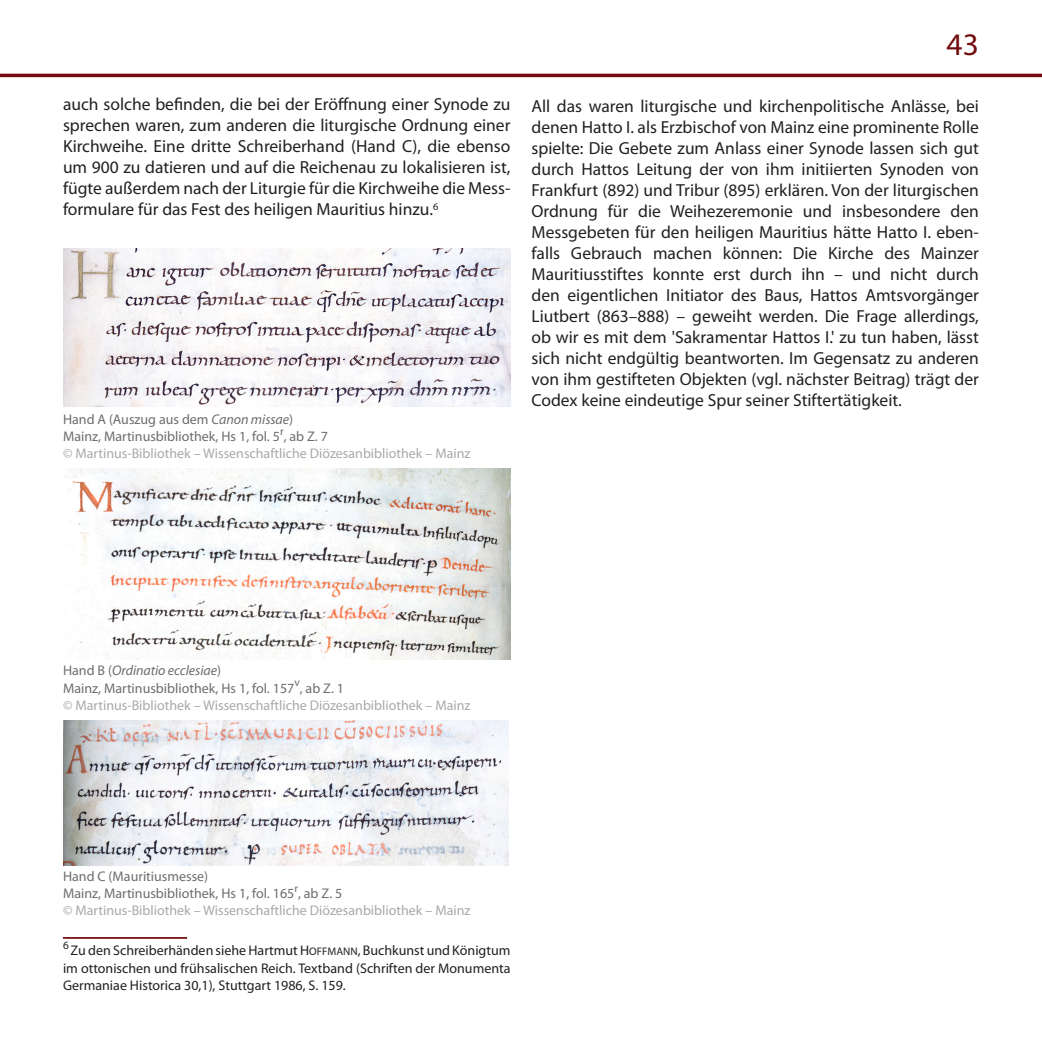
<style>
.page{position:relative;width:1042px;height:1042px;background:#fff}
.page>*{position:absolute;margin:0;border:0;box-sizing:border-box;transform-origin:0 0}
.t1{font:31.5px "Myriad Pro";color:#720d0f}
.Text_klein{font:17.5px/21px "Myriad Pro";color:#231f20;text-align:justify}
.Fußnoten{font:17.5px/21px "Myriad Pro";color:#231f20;text-align:justify}
.t2{font:14px "Myriad Pro";color:#a8a9ad}
.Beschriftungen_Bilde{font:14px "Myriad Pro";color:#6c6d70}
.Fußnoten-2{font:14px/17.5px "Myriad Pro";color:#231f20;text-align:justify}
.t3{font:italic 14px "Myriad Pro";letter-spacing:-.005em;color:#6c6d70}
.t4{font:11.2px "Myriad Pro";color:#6c6d70}
.s1{font-style:italic}
.s2{font-style:normal}
.s3{font-size:11.03px}
</style>
<div class="page">
<hr style="left:63px;top:937px;width:124px;height:2px;background:#720d0f">
<img style="left:64px;top:469px;width:446px;height:191px">
<img style="left:63px;top:720px;width:446px;height:145px">
<img style="left:63px;top:248px;width:447px;height:158px">
<hr style="left:0;top:74px;width:1042px;height:3px;background:#720d0f">
<p class="Fußnoten" style="left:63px;top:94px;width:449px">auch solche befinden, die bei der Eröffnung einer Synode zu sprechen waren, zum anderen die liturgische Ordnung einer Kirchweihe. Eine dritte Schreiberhand (Hand C), die ebenso um 900 zu datieren und auf die Reichenau zu lokalisieren ist, fügte außerdem nach der Liturgie für die Kirchweihe die Mess&shy;formulare für das Fest des heiligen Mauritius hinzu.</p>
<p class="Beschriftungen_Bilde" style="left:63px;top:410px;width:232px">Hand A (Auszug aus dem <span class="s1">Canon missae</span>)</p>
<p class="Beschriftungen_Bilde" style="left:63px;top:428px;width:266px">Mainz, Martinusbibliothek, Hs 1, fol. 5 , ab Z. 7</p>
<p class="t4" style="left:280px;top:424px;width:5px">r</p>
<p class="t2" style="left:63px;top:444px;width:409px">© Martinus-Bibliothek – Wissenschaftliche Diözesanbibliothek – Mainz</p>
<p class="t1" style="left:946px;top:25px;width:34px">43</p>
<p class="Text_klein" style="left:531px;top:96px;width:449px">All das waren liturgische und kirchenpolitische Anlässe, bei denen Hatto I. als Erzbischof von Mainz eine prominente Rolle spielte: Die Gebete zum Anlass einer Synode lassen sich gut durch Hattos Leitung der von ihm initiierten Synoden von Frankfurt (892) und Tribur (895) erklären. Von der liturgischen Ordnung für die Weihezeremonie und insbesondere den Messgebeten für den heiligen Mauritius hätte Hatto I. eben&shy;falls Gebrauch machen können: Die Kirche des Mainzer Mauritiusstiftes konnte erst durch ihn – und nicht durch den eigentlichen Initiator des Baus, Hattos Amtsvorgänger Liutbert (863–888) – geweiht werden. Die Frage allerdings, ob wir es mit dem 'Sakramentar Hattos I.' zu tun haben, lässt sich nicht endgültig beantworten. Im Gegensatz zu anderen von ihm gestifteten Objekten (vgl. nächster Beitrag) trägt der Codex keine eindeutige Spur seiner Stiftertätigkeit.</p>
<p class="t3" style="left:63px;top:662px;width:159px"><span class="s2">Hand B (</span>Ordinatio ecclesiae<span class="s2">)</span></p>
<p class="Beschriftungen_Bilde" style="left:63px;top:679px;width:283px">Mainz, Martinusbibliothek, Hs 1, fol. 157 , ab Z. 1</p>
<p class="t4" style="left:294px;top:676px;width:7px">v</p>
<p class="t2" style="left:63px;top:696px;width:409px">© Martinus-Bibliothek – Wissenschaftliche Diözesanbibliothek – Mainz</p>
<p class="Beschriftungen_Bilde" style="left:63px;top:867px;width:147px">Hand C (Mauritiusmesse)</p>
<p class="Beschriftungen_Bilde" style="left:63px;top:885px;width:281px">Mainz, Martinusbibliothek, Hs 1, fol. 165 , ab Z. 5</p>
<p class="t4" style="left:294px;top:881px;width:5px">r</p>
<p class="t2" style="left:63px;top:901px;width:409px">© Martinus-Bibliothek – Wissenschaftliche Diözesanbibliothek – Mainz</p>
<p class="Fußnoten-2" style="left:63px;top:942px;width:449px;text-indent:8px">Zu den Schreiberhänden siehe Hartmut H<span class="s3">offmann</span>, Buchkunst und Königtum im ottonischen und frühsalischen Reich. Textband (Schriften der Monumenta Germaniae Historica 30,1), Stuttgart 1986, S. 159.</p>
</div>
